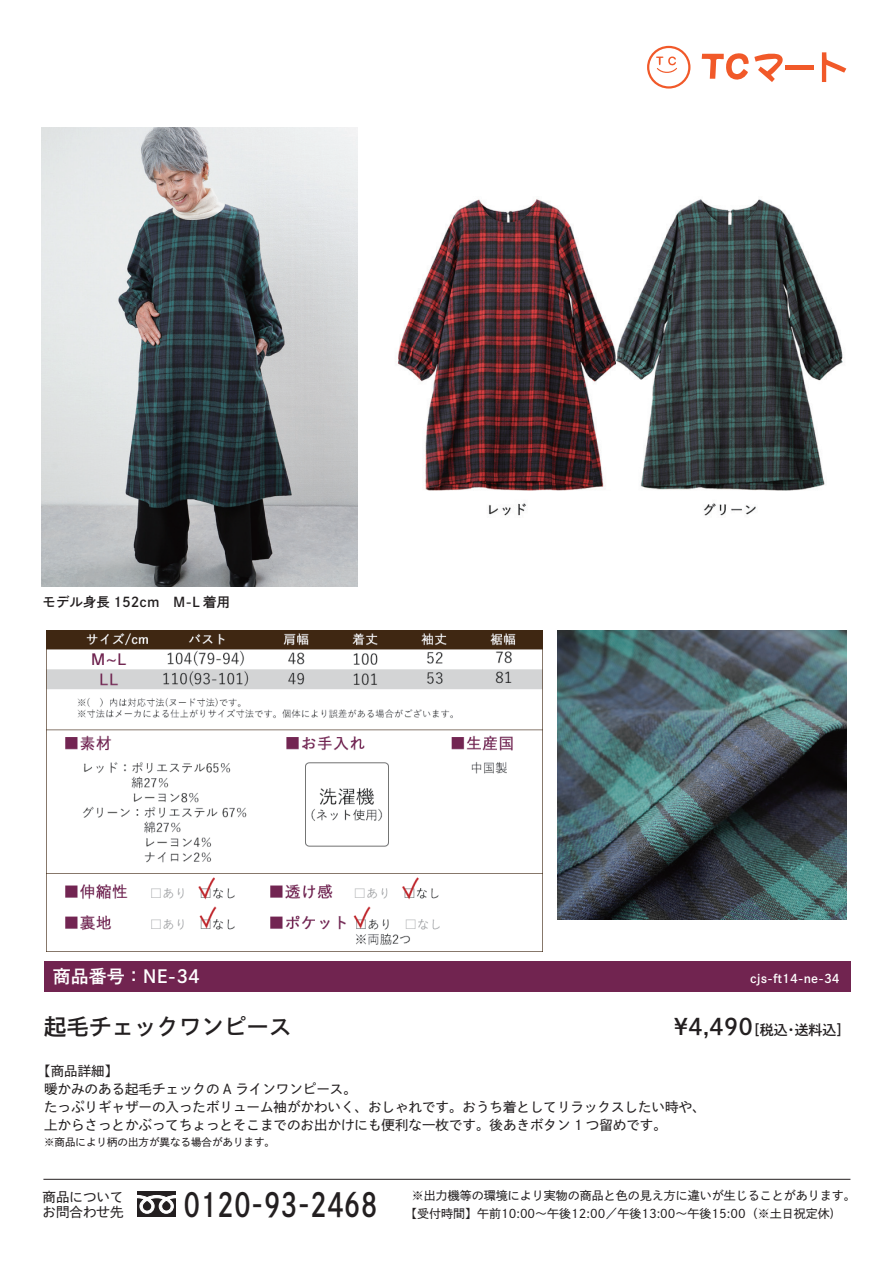
<style>
.page{position:relative;width:893px;height:1263px;background:#fff}
.page>*{position:absolute;margin:0;border:0;box-sizing:border-box;transform-origin:0 0}
.t1{font:32.55px "DNP Shuei Go Kin Std B";color:#231f20;scale:.8 1}
.t2{font:22.5px "DNP Shuei Go Kin Std B";color:#231f20}
.t3{font:18px "DNP Shuei Go Kin Std B";color:#fff}
.t4{font:13.95px "DNP Shuei Go Kin Std B";color:#231f20}
.t5{font:13.5px/18px "DNP Shuei Go Kin Std M";color:#231f20}
.t6{font:13.5px "DNP Shuei Go Kin Std B";color:#231f20}
.t7{font:12px "DNP Shuei Go Kin Std M";color:#231f20}
.t8{font:12px "DNP Shuei Go Kin Std B";color:#fff}
.t9{font:10.5px "DNP Shuei Go Kin Std M";color:#231f20}
.s1{font-size:22.5px}
</style>
<div class="page">
<img style="left:396px;top:198px;width:447px;height:318px">
<img style="left:557px;top:630px;width:289px;height:289px">
<img style="left:46px;top:630px;width:496px;height:322px">
<img style="left:41px;top:128px;width:317px;height:458px">
<div style="left:44px;top:961px;width:806px;height:31px;background:#712450"></div>
<div style="left:137px;top:1191px;width:39px;height:26px;background:#231f20"></div>
<svg style="left:137px;top:1195px;width:39px;height:19px"></svg>
<hr style="left:43px;top:1179px;width:807px;height:1px;background:#231f20">
<svg style="left:822px;top:52px;width:24px;height:30px"></svg>
<svg style="left:702px;top:53px;width:81px;height:29px"></svg>
<div style="left:785px;top:65px;width:28px;height:5px;background:#f15929"></div>
<svg style="left:647px;top:46px;width:43px;height:43px"></svg>
<div style="left:649px;top:48px;width:39px;height:38px;background:#fff;border-radius:50%"></div>
<svg style="left:656px;top:56px;width:21px;height:17px"></svg>
<p class="t6" style="left:43px;top:592px;width:189px">モデル身長 152cm　M-L 着用</p>
<h3 class="t3" style="left:53px;top:964px;width:148px">商品番号：NE-34</h3>
<p class="t8" style="left:750px;top:970px;width:91px">cjs-ft14-ne-34</p>
<h2 class="t2" style="left:44px;top:1011px;width:249px">起毛チェックワンピース</h2>
<p class="t4" style="left:674px;top:1020px;width:178px"><span class="s1">¥4,490</span>［税込・送料込］</p>
<p class="t5" style="left:44px;top:1062px;width:663px;text-indent:-7px">【商品詳細】<br>暖かみのある起毛チェックの A ラインワンピース。<br>たっぷりギャザーの入ったボリューム袖がかわいく、おしゃれです。おうち着としてリラックスしたい時や、上からさっとかぶってちょっとそこまでのお出かけにも便利な一枚です。後あきボタン 1 つ留めです。</p>
<p class="t9" style="left:44px;top:1135px;width:232px">※商品により柄の出方が異なる場合があります。</p>
<p class="t5" style="left:43px;top:1189px;width:82px;line-height:15px">商品についてお問合わせ先</p>
<h1 class="t1" style="left:184px;top:1182px;width:244px">0120-93-2468</h1>
<p class="t7" style="left:412px;top:1188px;width:445px">※出力機等の環境により実物の商品と色の見え方に違いが生じることがあります。</p>
<p class="t7" style="left:411px;top:1205px;width:436px">【受付時間】午前10:00～午後12:00／午後13:00～午後15:00（※土日祝定休)　</p>
</div>
